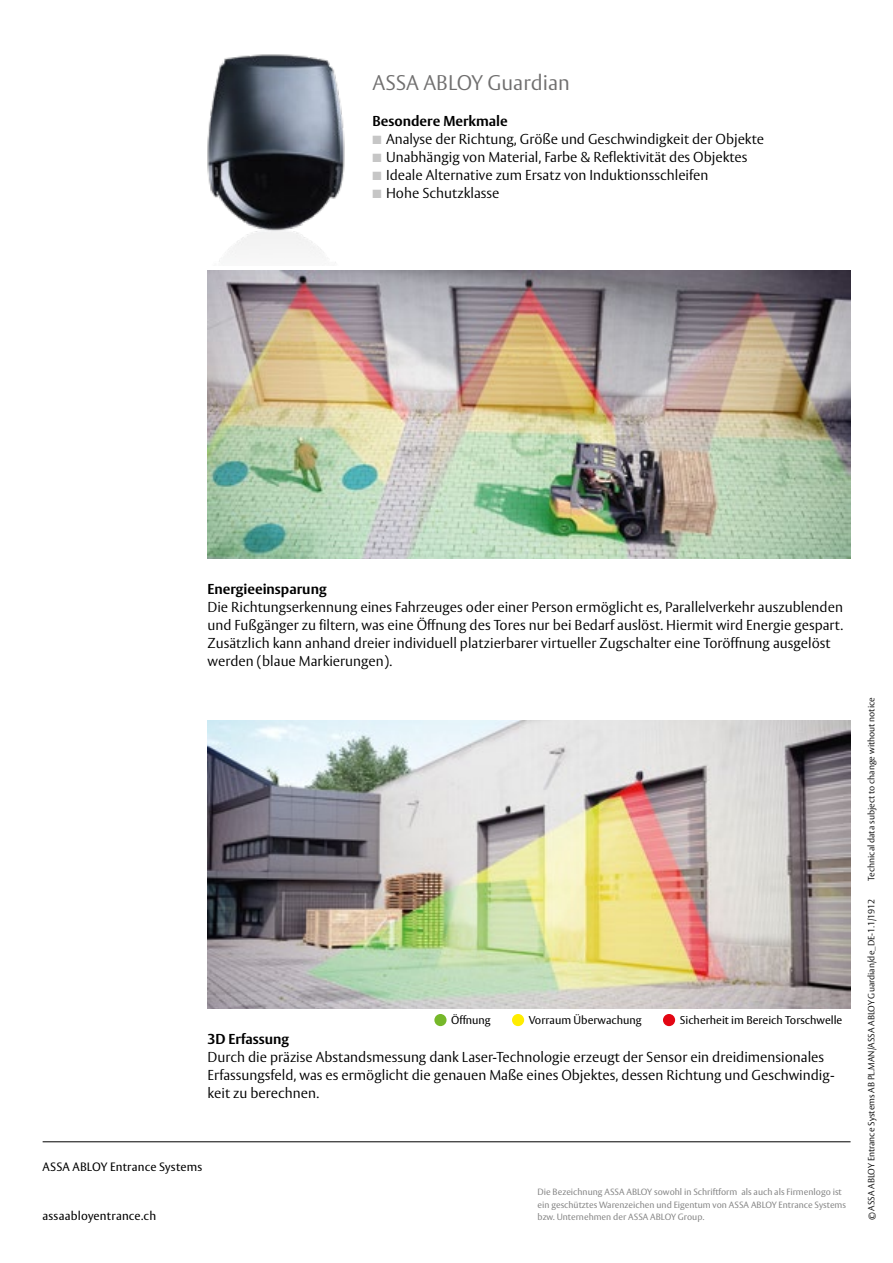
<style>
.page{position:relative;width:893px;height:1263px;background:#fff}
.page>*{position:absolute;margin:0;border:0;box-sizing:border-box;transform-origin:0 0}
.t1{font:300 21px "ASSA Vesta";color:#706f6f}
.t2{font:300 14.25px/18px "ASSA Vesta";color:#000}
.t3{font:700 14.25px "ASSA Vesta";color:#000}
.t4{font:12px "ASSA Vesta";letter-spacing:.015em;color:#000}
.t5{font:11.25px "ASSA Vesta";color:#000}
.t6{font:9px/12.8px "ASSA Vesta";color:#878787}
.t7{font:300 9px "ASSA Vesta";color:#000}
.s1{color:#c6c6c6}
</style>
<div class="page">
<hr style="left:43px;top:1141px;width:808px;height:1px;background:#000">
<img style="left:207px;top:720px;width:643px;height:288px">
<img style="left:207px;top:270px;width:643px;height:288px">
<img style="left:207px;top:54px;width:138px;height:209px">
<div style="left:434px;top:1014px;width:13px;height:12px;background:#76b82a;border-radius:50%"></div>
<div style="left:512px;top:1014px;width:12px;height:12px;background:#ffed00;border-radius:50%"></div>
<div style="left:663px;top:1014px;width:12px;height:12px;background:#e30613;border-radius:50%"></div>
<h1 class="t1" style="left:372px;top:70px;width:199px">ASSA ABLOY Guardian</h1>
<p class="t3" style="left:372px;top:112px;width:137px">Besondere Merkmale</p>
<p class="t2" style="left:372px;top:131px;width:393px"><span class="s1">■</span> Analyse der Richtung, Größe und Geschwindigkeit der Objekte</p>
<p class="t2" style="left:372px;top:149px;width:376px"><span class="s1">■</span> Unabhängig von Material, Farbe &amp; Reflektivität des Objektes</p>
<p class="t2" style="left:372px;top:167px;width:337px"><span class="s1">■</span> Ideale Alternative zum Ersatz von Induktionsschleifen</p>
<p class="t2" style="left:372px;top:185px;width:129px"><span class="s1">■</span> Hohe Schutzklasse</p>
<p class="t3" style="left:207px;top:580px;width:121px">Energieeinsparung</p>
<p class="t2" style="left:207px;top:599px;width:637px">Die Richtungserkennung eines Fahrzeuges oder einer Person ermöglicht es, Parallelverkehr auszublenden und Fußgänger zu filtern, was eine Öffnung des Tores nur bei Bedarf auslöst. Hiermit wird Energie gespart.<br>Zusätzlich kann anhand dreier individuell platzierbarer virtueller Zugschalter eine Toröffnung ausgelöst werden (blaue Markierungen).</p>
<p class="t5" style="left:451px;top:1013px;width:41px">Öffnung</p>
<p class="t5" style="left:529px;top:1013px;width:114px">Vorraum Überwachung</p>
<p class="t5" style="left:680px;top:1013px;width:164px">Sicherheit im Bereich Torschwelle</p>
<p class="t3" style="left:207px;top:1030px;width:83px">3D Erfassung</p>
<p class="t2" style="left:207px;top:1049px;width:629px">Durch die präzise Abstandsmessung dank Laser-Technologie erzeugt der Sensor ein dreidimensionales<br>Erfassungsfeld, was es ermöglicht die genauen Maße eines Objektes, dessen Richtung und Geschwindig&shy;keit zu berechnen.</p>
<p class="t4" style="left:43px;top:1159px;width:161px">ASSA ABLOY Entrance Systems</p>
<p class="t4" style="left:43px;top:1209px;width:115px">assaabloyentrance.ch</p>
<p class="t6" style="left:537px;top:1186px;width:310px">Die Bezeichnung ASSA ABLOY sowohl in Schriftform als auch als Firmenlogo ist ein geschütztes Warenzeichen und Eigentum von ASSA ABLOY Entrance Systems bzw. Unternehmen der ASSA ABLOY Group.</p>
<p class="t7" style="left:866px;top:880px;width:185px;rotate:-90deg">Technical data subject to change without notice</p>
<p class="t7" style="left:866px;top:1220px;width:323px;rotate:-90deg">© ASSA ABLOY Entrance Systems AB PL.MAN/ASSA ABLOY Guardian/de_DE-1.1/1912</p>
</div>
